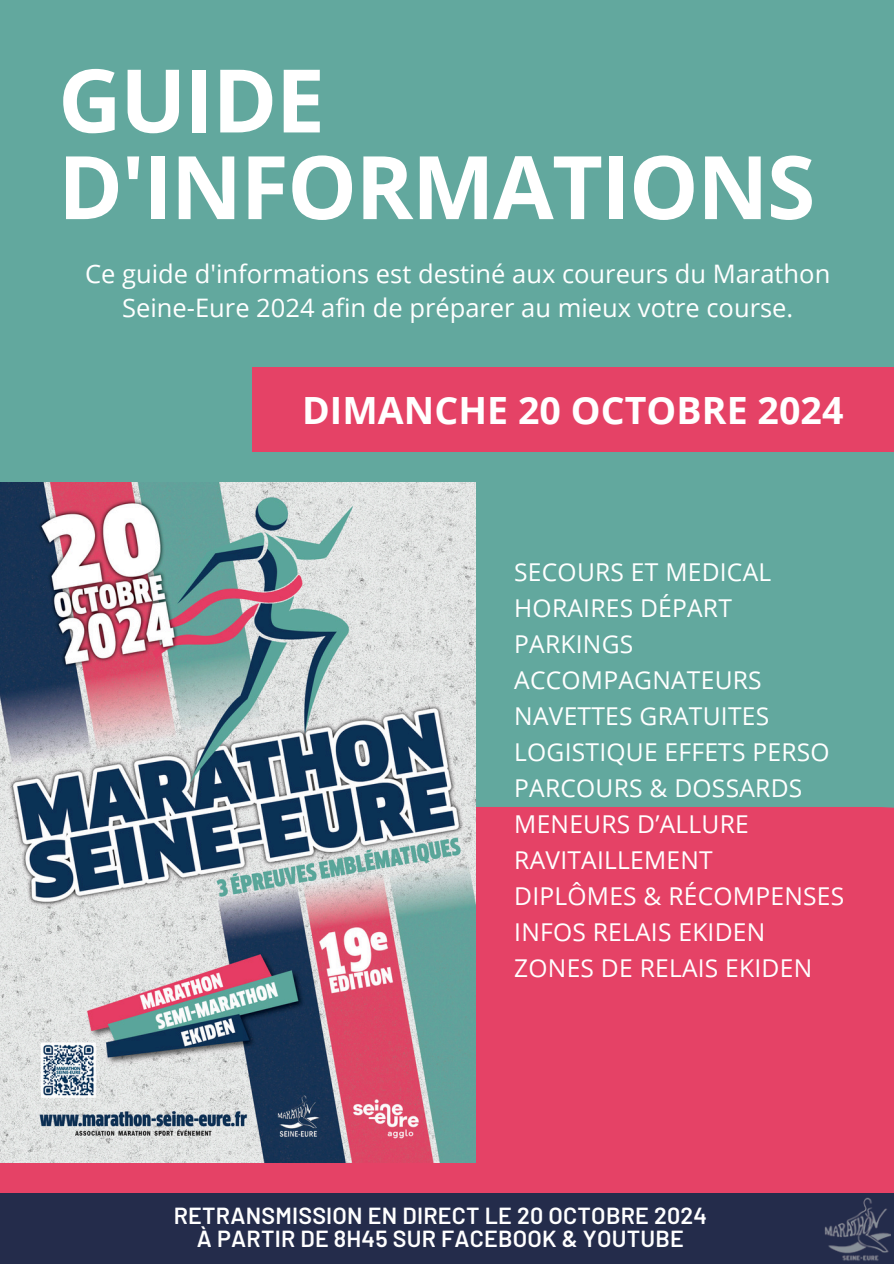
<style>
.page{position:relative;width:894px;height:1264px;background:#fff}
.page>*{position:absolute;margin:0;border:0;box-sizing:border-box;transform-origin:0 0}
.t1{font:700 87.75px/86.7px "Open Sans";letter-spacing:-.015em;color:#fff}
.t2{font:700 37.5px "Open Sans";letter-spacing:.005em;color:#fff}
.t3{font:25.5px/34.8px "Open Sans";color:#fff;text-align:center}
.t4{font:24.6px/36px "Open Sans";letter-spacing:.01em;color:#fff}
.t5{font:600 23.25px/22.5px "Barlow";letter-spacing:.01em;color:#fff;text-align:center}
</style>
<div class="page">
<div style="left:0;top:0;width:893px;height:1263px;background:#62a89e"></div>
<div style="left:0;top:807px;width:893px;height:386px;background:#e54266"></div>
<div style="left:252px;top:367px;width:641px;height:84px;background:#e54266"></div>
<div style="left:0;top:1193px;width:893px;height:70px;background:#242c4b"></div>
<img style="left:824px;top:1197px;width:66px;height:64px">
<img style="left:0;top:482px;width:476px;height:680px">
<h4 class="t1" style="left:58px;top:55px;width:758px">GUIDE<br>D'INFORMATIONS</h4>
<p class="t3" style="left:85px;top:255px;width:746px">Ce guide d'informations est destiné aux coureurs du Marathon<br>Seine-Eure 2024 afin de préparer au mieux votre course.</p>
<h1 class="t2" style="left:302px;top:384px;width:543px">DIMANCHE 20 OCTOBRE 2024</h1>
<p class="t4" style="left:514px;top:553px;width:331px">SECOURS ET MEDICAL<br>HORAIRES DÉPART<br>PARKINGS<br>ACCOMPAGNATEURS<br>NAVETTES GRATUITES<br>LOGISTIQUE EFFETS PERSO<br>PARCOURS &amp; DOSSARDS<br>MENEURS D’ALLURE<br>RAVITAILLEMENT<br>DIPLÔMES &amp; RÉCOMPENSES<br>INFOS RELAIS EKIDEN<br>ZONES DE RELAIS EKIDEN</p>
<p class="t5" style="left:174px;top:1203px;width:535px">RETRANSMISSION EN DIRECT LE 20 OCTOBRE 2024<br>À PARTIR DE 8H45 SUR FACEBOOK &amp; YOUTUBE</p>
</div>
